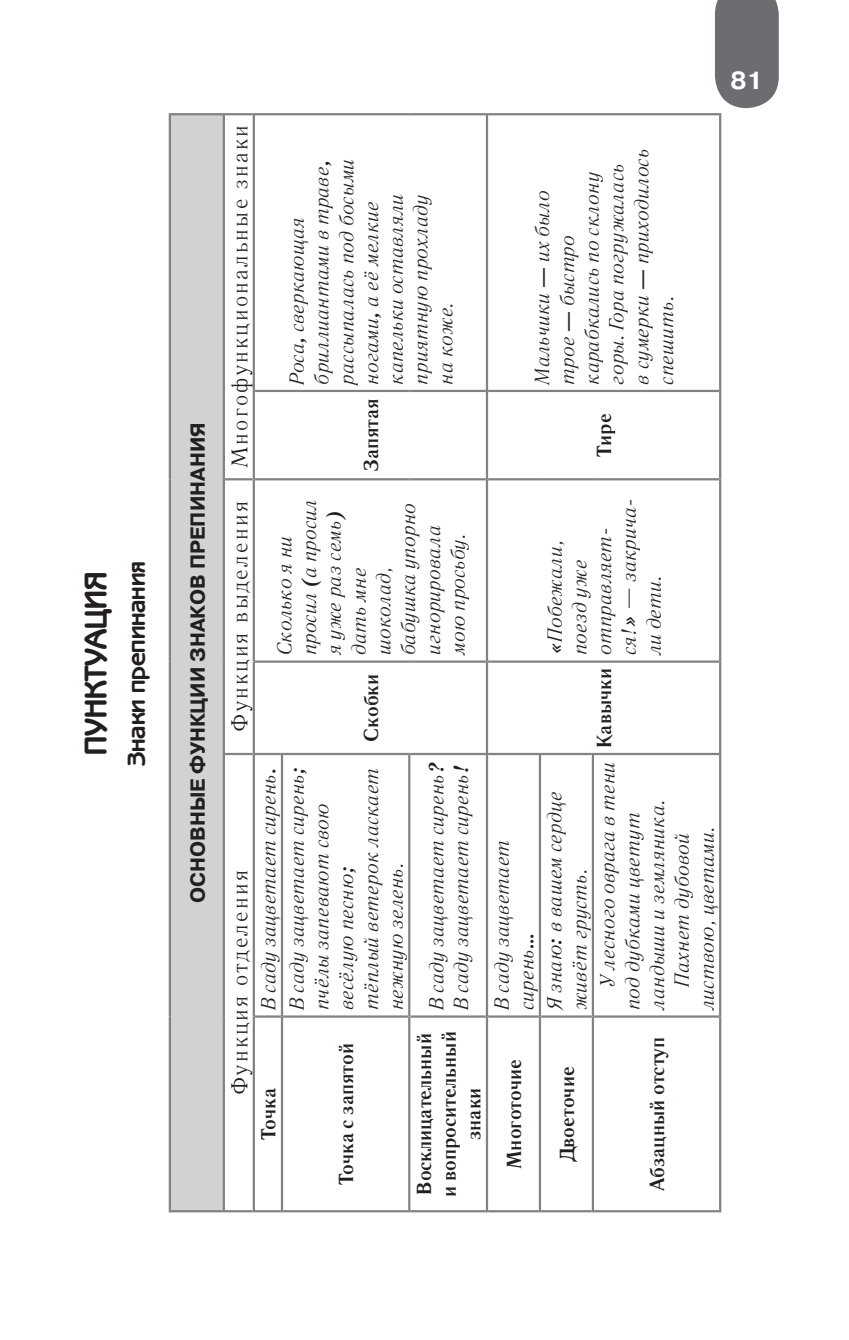
<style>
.page{position:relative;width:849px;height:1340px;background:#fff}
.page>*{position:absolute;margin:0;border:0;box-sizing:border-box;transform-origin:0 0}
.t1{font:700 31.5px "Benguiat Gothic C";color:#231f20}
.t2{font:700 24.75px "Benguiat Gothic C";color:#231f20}
.t3{font:700 24.75px "Pragmatica C";color:#fff}
.t4{font:22.5px "Literaturnaya C";letter-spacing:.1em;color:#231f20}
.t5{font:italic 20.25px/24.8px "Literaturnaya C";color:#231f20}
.t6{font:700 20.25px/24.8px "Literaturnaya C";color:#231f20;text-align:center}
.t7{font:700 20.25px "Pragmatica C";color:#231f20}
.s1{font-weight:700}
</style>
<div class="page">
<div style="left:715px;top:0;width:63px;height:108px;background:#6c6d70"></div>
<div style="left:170px;top:114px;width:54px;height:1097px;background:#d1d2d4"></div>
<hr style="left:225px;top:753px;width:27px;height:2px;background:#808285">
<hr style="left:225px;top:478px;width:27px;height:2px;background:#808285">
<hr style="left:252px;top:1016px;width:3px;height:196px;background:#808285">
<hr style="left:252px;top:754px;width:3px;height:262px;background:#808285">
<hr style="left:255px;top:1015px;width:26px;height:2px;background:#808285">
<hr style="left:252px;top:661px;width:3px;height:93px;background:#808285">
<hr style="left:255px;top:753px;width:26px;height:2px;background:#808285">
<hr style="left:252px;top:479px;width:3px;height:182px;background:#808285">
<hr style="left:255px;top:660px;width:27px;height:2px;background:#808285">
<hr style="left:252px;top:391px;width:3px;height:88px;background:#808285">
<hr style="left:255px;top:478px;width:27px;height:2px;background:#808285">
<hr style="left:252px;top:113px;width:3px;height:278px;background:#808285">
<hr style="left:255px;top:390px;width:27px;height:2px;background:#808285">
<hr style="left:281px;top:1016px;width:2px;height:196px;background:#808285">
<hr style="left:281px;top:753px;width:2px;height:263px;background:#808285">
<hr style="left:283px;top:1015px;width:125px;height:2px;background:#808285">
<hr style="left:283px;top:753px;width:125px;height:2px;background:#808285">
<hr style="left:282px;top:660px;width:127px;height:2px;background:#808285">
<hr style="left:282px;top:478px;width:127px;height:2px;background:#808285">
<hr style="left:282px;top:390px;width:127px;height:2px;background:#808285">
<hr style="left:408px;top:1016px;width:2px;height:196px;background:#808285">
<hr style="left:408px;top:753px;width:2px;height:263px;background:#808285">
<hr style="left:410px;top:1015px;width:75px;height:2px;background:#808285">
<hr style="left:410px;top:753px;width:75px;height:2px;background:#808285">
<hr style="left:409px;top:660px;width:76px;height:2px;background:#808285">
<hr style="left:409px;top:478px;width:76px;height:2px;background:#808285">
<hr style="left:409px;top:390px;width:76px;height:2px;background:#808285">
<hr style="left:485px;top:1016px;width:3px;height:196px;background:#808285">
<hr style="left:485px;top:754px;width:3px;height:262px;background:#808285">
<hr style="left:488px;top:1015px;width:50px;height:2px;background:#808285">
<hr style="left:485px;top:661px;width:3px;height:93px;background:#808285">
<hr style="left:488px;top:753px;width:50px;height:2px;background:#808285">
<hr style="left:485px;top:479px;width:3px;height:182px;background:#808285">
<hr style="left:488px;top:660px;width:52px;height:2px;background:#808285">
<hr style="left:485px;top:391px;width:3px;height:88px;background:#808285">
<hr style="left:488px;top:478px;width:52px;height:2px;background:#808285">
<hr style="left:485px;top:113px;width:3px;height:278px;background:#808285">
<hr style="left:488px;top:390px;width:52px;height:2px;background:#808285">
<hr style="left:538px;top:1016px;width:3px;height:196px;background:#808285">
<hr style="left:538px;top:753px;width:3px;height:263px;background:#808285">
<hr style="left:541px;top:1015px;width:50px;height:2px;background:#808285">
<hr style="left:541px;top:753px;width:50px;height:2px;background:#808285">
<hr style="left:540px;top:660px;width:52px;height:2px;background:#808285">
<hr style="left:540px;top:478px;width:52px;height:2px;background:#808285">
<hr style="left:540px;top:390px;width:52px;height:2px;background:#808285">
<hr style="left:591px;top:1016px;width:3px;height:196px;background:#808285">
<hr style="left:591px;top:753px;width:3px;height:263px;background:#808285">
<hr style="left:594px;top:1015px;width:124px;height:2px;background:#808285">
<hr style="left:594px;top:753px;width:124px;height:2px;background:#808285">
<hr style="left:592px;top:660px;width:126px;height:2px;background:#808285">
<hr style="left:592px;top:478px;width:126px;height:2px;background:#808285">
<hr style="left:592px;top:390px;width:126px;height:2px;background:#808285">
<hr style="left:225px;top:1210px;width:27px;height:2px;background:#808285">
<hr style="left:225px;top:113px;width:27px;height:2px;background:#808285">
<hr style="left:255px;top:1210px;width:26px;height:2px;background:#808285">
<hr style="left:255px;top:113px;width:27px;height:2px;background:#808285">
<hr style="left:283px;top:1210px;width:125px;height:2px;background:#808285">
<hr style="left:282px;top:113px;width:127px;height:2px;background:#808285">
<hr style="left:410px;top:1210px;width:75px;height:2px;background:#808285">
<hr style="left:409px;top:113px;width:76px;height:2px;background:#808285">
<hr style="left:488px;top:1210px;width:50px;height:2px;background:#808285">
<hr style="left:488px;top:113px;width:52px;height:2px;background:#808285">
<hr style="left:541px;top:1210px;width:50px;height:2px;background:#808285">
<hr style="left:540px;top:113px;width:52px;height:2px;background:#808285">
<hr style="left:594px;top:1210px;width:124px;height:2px;background:#808285">
<hr style="left:592px;top:113px;width:126px;height:2px;background:#808285">
<hr style="left:718px;top:1016px;width:3px;height:196px;background:#808285">
<hr style="left:718px;top:754px;width:3px;height:262px;background:#808285">
<hr style="left:718px;top:661px;width:3px;height:93px;background:#808285">
<hr style="left:718px;top:479px;width:3px;height:182px;background:#808285">
<hr style="left:718px;top:391px;width:3px;height:88px;background:#808285">
<hr style="left:718px;top:113px;width:3px;height:278px;background:#808285">
<hr style="left:169px;top:1016px;width:2px;height:196px;background:#808285">
<hr style="left:171px;top:1210px;width:52px;height:2px;background:#808285">
<hr style="left:169px;top:754px;width:2px;height:262px;background:#808285">
<hr style="left:169px;top:661px;width:2px;height:93px;background:#808285">
<hr style="left:169px;top:479px;width:2px;height:182px;background:#808285">
<hr style="left:169px;top:391px;width:2px;height:88px;background:#808285">
<hr style="left:169px;top:113px;width:2px;height:278px;background:#808285">
<hr style="left:171px;top:113px;width:52px;height:2px;background:#808285">
<hr style="left:223px;top:1016px;width:2px;height:196px;background:#808285">
<hr style="left:223px;top:754px;width:2px;height:262px;background:#808285">
<hr style="left:223px;top:661px;width:2px;height:93px;background:#808285">
<hr style="left:223px;top:479px;width:2px;height:182px;background:#808285">
<hr style="left:223px;top:391px;width:2px;height:88px;background:#808285">
<hr style="left:223px;top:113px;width:2px;height:278px;background:#808285">
<h1 class="t1" style="left:77px;top:755px;width:185px;rotate:-90deg">ПУНКТУАЦИЯ</h1>
<p class="t2" style="left:122px;top:766px;width:206px;rotate:-90deg">Знаки препинания</p>
<p class="t7" style="left:187px;top:903px;width:482px;rotate:-90deg">ОСНОВНЫЕ ФУНКЦИИ ЗНАКОВ ПРЕПИНАНИЯ</p>
<p class="t3" style="left:730px;top:68px;width:34px">81</p>
<p class="t4" style="left:227px;top:468px;width:344px;rotate:-90deg">Многофункциональные знаки</p>
<p class="t5" style="left:285px;top:384px;width:228px;rotate:-90deg">Роса<span class="s1">,</span> сверкающая бриллиантами в траве<span class="s1">, </span>рассыпалась под босыми ногами<span class="s1">,</span> а её мелкие капельки оставляли приятную прохладу<br>на коже.</p>
<p class="t6" style="left:358px;top:472px;width:76px;rotate:-90deg">Запятая</p>
<p class="t4" style="left:227px;top:732px;width:232px;rotate:-90deg">Функция выделения</p>
<p class="t5" style="left:272px;top:655px;width:158px;rotate:-90deg">Сколько я ни просил <span class="s1">(</span>а просил я уже раз семь<span class="s1">) </span>дать мне шоколад, бабушка упорно игнорировала мою просьбу.</p>
<p class="t6" style="left:358px;top:741px;width:69px;rotate:-90deg">Скобки</p>
<p class="t4" style="left:227px;top:1095px;width:227px;rotate:-90deg">Функция отделения</p>
<p class="t5" style="left:256px;top:1010px;width:244px;rotate:-90deg">В саду зацветает сирень<span class="s1">.</span></p>
<p class="t6" style="left:256px;top:1139px;width:53px;rotate:-90deg">Точка</p>
<p class="t5" style="left:285px;top:1010px;width:245px;rotate:-90deg">В саду зацветает сирень<span class="s1">; </span>пчёлы запевают свою весёлую песню<span class="s1">;<br></span>тёплый ветерок ласкает нежную зелень.</p>
<p class="t6" style="left:333px;top:1184px;width:143px;rotate:-90deg">Точка с запятой</p>
<p class="t5" style="left:424px;top:1010px;width:250px;rotate:-90deg">В саду зацветает сирень<span class="s1">?<br></span>В саду зацветает сирень<span class="s1">!</span></p>
<p class="t6" style="left:411px;top:1196px;width:167px;rotate:-90deg">Восклицательный и вопросительный знаки</p>
<p class="t5" style="left:530px;top:384px;width:237px;rotate:-90deg">Мальчики <span class="s1">—</span> их было трое <span class="s1">—</span> быстро карабкались по склону горы. Гора погружалась в сумерки <span class="s1">—</span> приходилось спешить.</p>
<p class="t6" style="left:591px;top:456px;width:45px;rotate:-90deg">Тире</p>
<p class="t5" style="left:542px;top:655px;width:159px;rotate:-90deg"><span class="s1">«</span>Побежали, поезд уже отправляет&shy;ся!<span class="s1">»</span> — закрича&shy;ли дети.</p>
<p class="t5" style="left:489px;top:1010px;width:172px;rotate:-90deg">В саду зацветает сирень<span class="s1">…</span></p>
<p class="t6" style="left:591px;top:747px;width:81px;rotate:-90deg">Кавычки</p>
<p class="t5" style="left:542px;top:1010px;width:220px;rotate:-90deg">Я знаю<span class="s1">:</span> в вашем сердце живёт грусть.</p>
<p class="t5" style="left:595px;top:986px;width:226px;rotate:-90deg">У лесного оврага в тени</p>
<p class="t5" style="left:620px;top:1010px;width:199px;rotate:-90deg">под дубками цветут</p>
<p class="t5" style="left:645px;top:1010px;width:212px;rotate:-90deg">ландыши и земляника.</p>
<p class="t5" style="left:669px;top:986px;width:155px;rotate:-90deg">Пахнет дубовой</p>
<p class="t5" style="left:694px;top:1010px;width:185px;rotate:-90deg">листвою, цветами.</p>
<p class="t6" style="left:501px;top:1168px;width:111px;rotate:-90deg">Многоточие</p>
<p class="t6" style="left:554px;top:1161px;width:96px;rotate:-90deg">Двоеточие</p>
<p class="t6" style="left:644px;top:1190px;width:155px;rotate:-90deg">Абзацный отступ</p>
</div>
